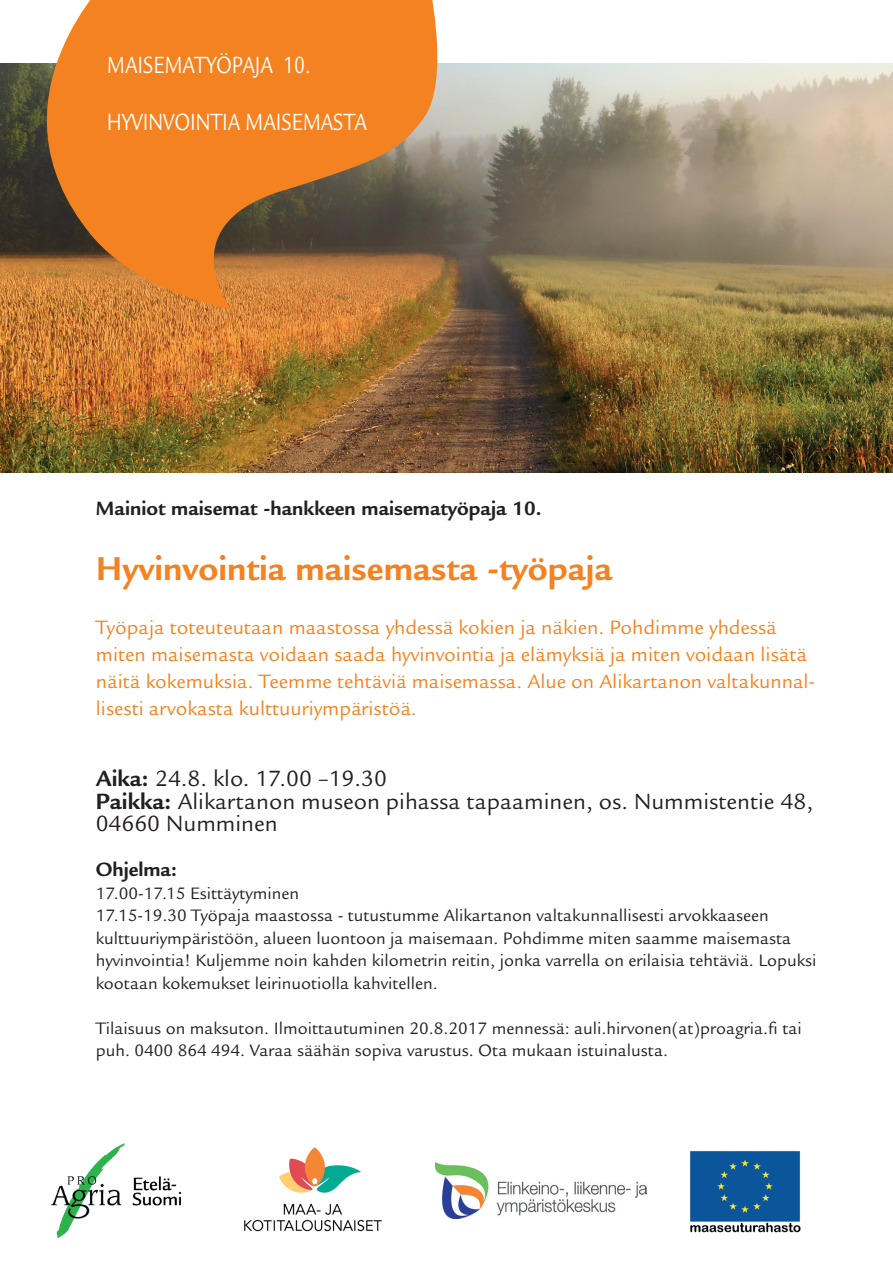
<style>
.page{position:relative;width:893px;height:1263px;background:#fff}
.page>*{position:absolute;margin:0;border:0;box-sizing:border-box;transform-origin:0 0}
.t1{font:700 36px "Legacy Sans";color:#f58220}
.t2{font:25.5px "Legacy Sans";color:#fff;scale:.8 1}
.t3{font:24px/22.5px "Legacy Sans";color:#231f20}
.t4{font:21px/27px "Legacy Sans";color:#f58220}
.t5{font:700 21px "Legacy Sans";color:#231f20}
.t6{font:18px/22.5px "Legacy Sans";color:#231f20}
.s1{font-weight:700}
</style>
<div class="page">
<img style="left:0;top:64px;width:893px;height:408px">
<svg style="left:0;top:0;width:453px;height:309px;background:#c87b35"></svg>
<img style="left:51px;top:1143px;width:131px;height:96px">
<img style="left:690px;top:1151px;width:111px;height:82px">
<img style="left:244px;top:1147px;width:138px;height:85px">
<img style="left:436px;top:1163px;width:211px;height:55px">
<h2 class="t2" style="left:107px;top:50px;width:256px">MAISEMATYÖPAJA 10.</h2>
<h2 class="t2" style="left:107px;top:107px;width:326px">HYVINVOINTIA MAISEMASTA</h2>
<p class="t5" style="left:96px;top:496px;width:447px">Mainiot maisemat -hankkeen maisematyöpaja 10.</p>
<h1 class="t1" style="left:96px;top:548px;width:518px">Hyvinvointia maisemasta -työpaja</h1>
<p class="t4" style="left:96px;top:614px;width:721px">Työpaja toteuteutaan maastossa yhdessä kokien ja näkien. Pohdimme yhdessä miten maisemasta voidaan saada hyvinvointia ja elämyksiä ja miten voidaan lisätä näitä kokemuksia. Teemme tehtäviä maisemassa. Alue on Alikartanon valtakunnal&shy;lisesti arvokasta kulttuuriympäristöä.</p>
<h3 class="t3" style="left:96px;top:768px;width:719px"><span class="s1">Aika:</span> 24.8. klo. 17.00 –19.30<br><span class="s1">Paikka:</span> Alikartanon museon pihassa tapaaminen, os. Nummistentie 48,<br>04660 Numminen</h3>
<p class="t5" style="left:96px;top:857px;width:83px">Ohjelma:</p>
<p class="t6" style="left:96px;top:882px;width:722px">17.00-17.15 Esittäytyminen<br>17.15-19.30 Työpaja maastossa - tutustumme Alikartanon valtakunnallisesti arvokkaaseen kulttuuriympäristöön, alueen luontoon ja maisemaan. Pohdimme miten saamme maisemasta hyvinvointia! Kuljemme noin kahden kilometrin reitin, jonka varrella on erilaisia tehtäviä. Lopuksi kootaan kokemukset leirinuotiolla kahvitellen.</p>
<p class="t6" style="left:96px;top:1017px;width:708px">Tilaisuus on maksuton. Ilmoittautuminen 20.8.2017 mennessä: auli.hirvonen(at)proagria.fi tai puh. 0400 864 494. Varaa säähän sopiva varustus. Ota mukaan istuinalusta.</p>
</div>
